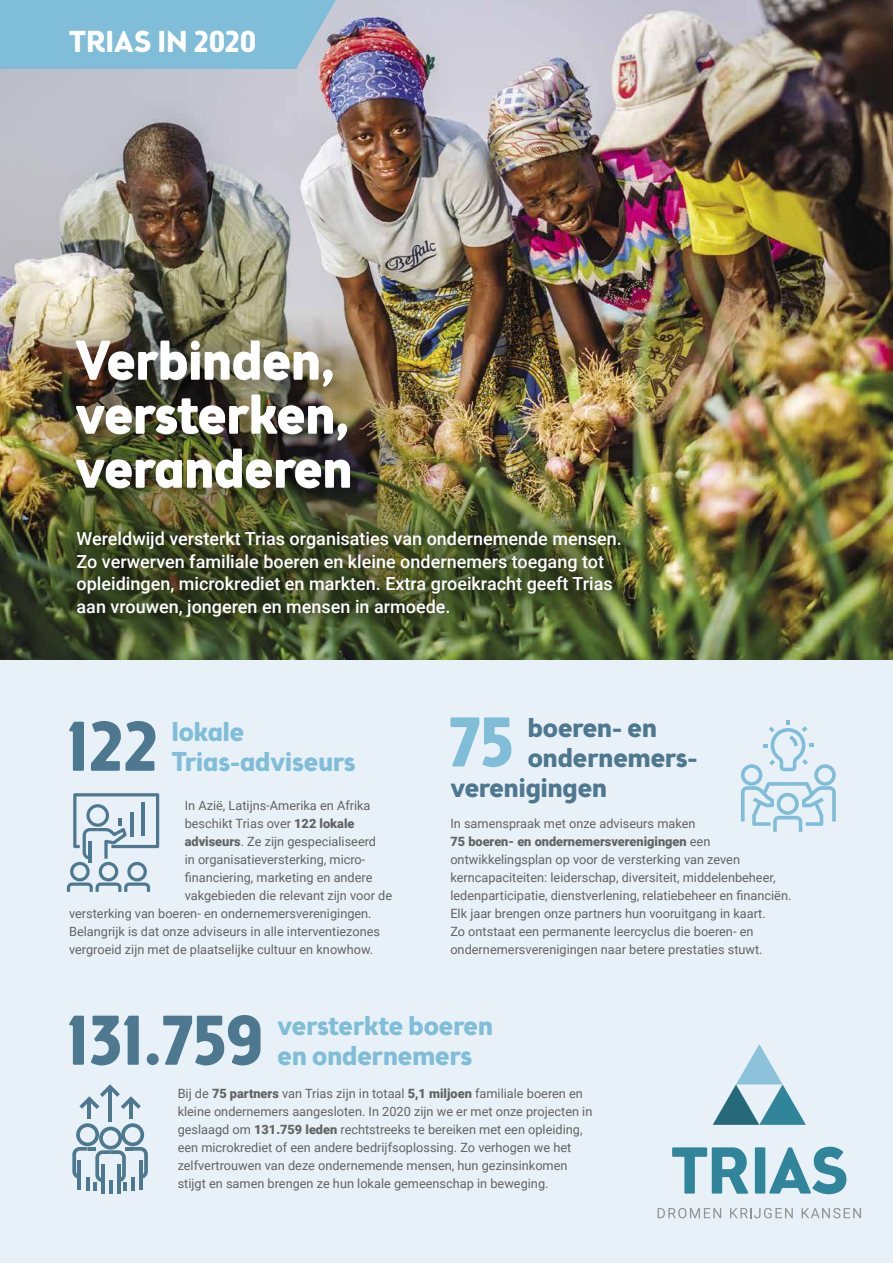
<style>
.page{position:relative;width:893px;height:1263px;background:#e7f1f7}
.page>*{position:absolute;margin:0;border:0;box-sizing:border-box;transform-origin:0 0}
.t1{font:700 69.45px "Brooklyn Samuels Five";color:#4e788f}
.t2{font:700 69.45px "Brooklyn Samuels Five";color:#80bdd8}
.t3{font:700 54px/54px "Brooklyn Samuels Five";color:#fff}
.t4{font:700 30px "Brooklyn Samuels Five";color:#fff}
.t5{font:700 27px/30px "Brooklyn Samuels Five";color:#80bdd8}
.t6{font:700 27px "Brooklyn Samuels Five";color:#4e788f}
.t7{font:500 18px/22.5px "Roboto";color:#fff}
.t8{font:12.75px/18px "Roboto";color:#636363}
.s1{font-weight:900}
</style>
<div class="page">
<svg style="left:658px;top:1208px;width:63px;height:10px"></svg>
<svg style="left:730px;top:1208px;width:63px;height:10px"></svg>
<svg style="left:802px;top:1208px;width:59px;height:10px"></svg>
<svg style="left:672px;top:1147px;width:76px;height:47px"></svg>
<div style="left:755px;top:1147px;width:10px;height:46px;background:#30859b"></div>
<svg style="left:769px;top:1147px;width:77px;height:47px"></svg>
<svg style="left:713px;top:1044px;width:93px;height:81px"></svg>
<svg style="left:67px;top:793px;width:92px;height:99px"></svg>
<hr style="left:130px;top:812px;width:3px;height:24px;background:#4e788f">
<hr style="left:142px;top:802px;width:3px;height:34px;background:#4e788f">
<hr style="left:108px;top:1087px;width:4px;height:34px;background:#4e788f">
<hr style="left:129px;top:1099px;width:4px;height:19px;background:#4e788f">
<hr style="left:87px;top:1099px;width:4px;height:19px;background:#4e788f">
<svg style="left:79px;top:1084px;width:62px;height:25px"></svg>
<svg style="left:72px;top:1123px;width:76px;height:70px"></svg>
<img style="left:0;top:0;width:893px;height:659px">
<svg style="left:297px;top:0;width:39px;height:68px;background:#a2b6c7"></svg>
<div style="left:0;top:0;width:297px;height:68px;background:#80bdd8"></div>
<img style="left:0;top:316px;width:515px;height:216px">
<img style="left:28px;top:461px;width:603px;height:187px">
<div style="left:77px;top:342px;width:290px;height:163px;background:#000;opacity:.2"></div>
<div style="left:55px;top:325px;width:301px;height:174px;background:#000;opacity:.2"></div>
<svg style="left:68px;top:518px;width:569px;height:112px;background:#414d25"></svg>
<svg style="left:741px;top:720px;width:95px;height:112px"></svg>
<h3 class="t4" style="left:69px;top:24px;width:189px">TRIAS IN 2020</h3>
<h2 class="t3" style="left:75px;top:338px;width:278px">Verbinden, versterken, veranderen</h2>
<p class="t7" style="left:77px;top:527px;width:547px">Wereldwijd versterkt Trias organisaties van ondernemende mensen.<br>Zo verwerven familiale boeren en kleine ondernemers toegang tot opleidingen, microkrediet en markten. Extra groeikracht geeft Trias aan vrouwen, jongeren en mensen in armoede.</p>
<h1 class="t1" style="left:67px;top:706px;width:92px">122</h1>
<h3 class="t5" style="left:172px;top:719px;width:185px">lokale<br>Trias-adviseurs</h3>
<p class="t8" style="left:185px;top:796px;width:187px">In Azië, Latijns-Amerika en Afrika</p>
<p class="t8" style="left:185px;top:814px;width:171px">beschikt Trias over <span class="s1">122 lokale</span></p>
<p class="t8" style="left:185px;top:832px;width:193px"><span class="s1">adviseurs</span>. Ze zijn gespecialiseerd</p>
<p class="t8" style="left:185px;top:850px;width:182px">in organisatieversterking, micro-</p>
<p class="t8" style="left:185px;top:868px;width:189px">financiering, marketing en andere</p>
<p class="t8" style="left:185px;top:886px;width:209px">vakgebieden die relevant zijn voor de</p>
<p class="t8" style="left:69px;top:904px;width:304px">versterking van boeren- en ondernemersverenigingen.</p>
<p class="t8" style="left:69px;top:922px;width:313px">Belangrijk is dat onze adviseurs in alle interventiezones</p>
<p class="t8" style="left:69px;top:940px;width:306px">vergroeid zijn met de plaatselijke cultuur en knowhow.</p>
<h1 class="t2" style="left:449px;top:702px;width:66px">75</h1>
<h3 class="t6" style="left:528px;top:711px;width:131px">boeren- en</h3>
<h3 class="t6" style="left:528px;top:741px;width:169px">ondernemers-</h3>
<h3 class="t6" style="left:450px;top:771px;width:158px">verenigingen</h3>
<p class="t8" style="left:450px;top:814px;width:343px">In samenspraak met onze adviseurs maken<br><span class="s1">75 boeren- en ondernemersverenigingen</span> een ontwikkelingsplan op voor de versterking van zeven kerncapaciteiten: leiderschap, diversiteit, middelenbeheer, ledenparticipatie, dienstverlening, relatiebeheer en financiën.<br>Elk jaar brengen onze partners hun vooruitgang in kaart.<br>Zo ontstaat een permanente leercyclus die boeren- en ondernemersverenigingen naar betere prestaties stuwt.</p>
<h1 class="t1" style="left:67px;top:1000px;width:198px">131.759</h1>
<h3 class="t5" style="left:278px;top:1013px;width:217px">versterkte boeren en ondernemers</h3>
<p class="t8" style="left:178px;top:1084px;width:416px">Bij de <span class="s1">75 partners</span> van Trias zijn in totaal <span class="s1">5,1 miljoen</span> familiale boeren en kleine ondernemers aangesloten. In 2020 zijn we er met onze projecten in geslaagd om <span class="s1">131.759 leden</span> rechtstreeks te bereiken met een opleiding, een microkrediet of een andere bedrijfsoplossing. Zo verhogen we het zelfvertrouwen van deze ondernemende mensen, hun gezinsinkomen stijgt en samen brengen ze hun lokale gemeenschap in beweging.</p>
</div>
